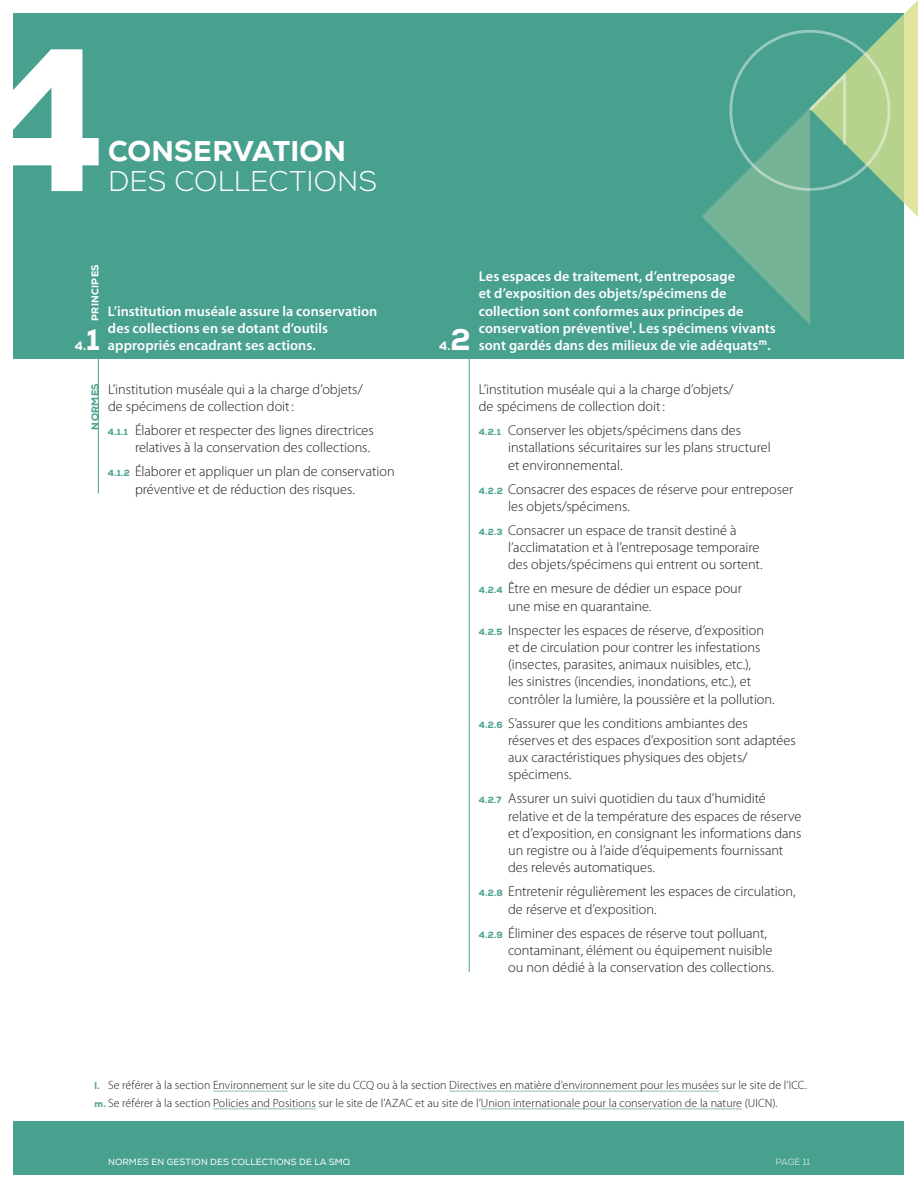
<style>
.page{position:relative;width:918px;height:1188px;background:#fff}
.page>*{position:absolute;margin:0;border:0;box-sizing:border-box;transform-origin:0 0}
.t1{font:800 202.5px "Nexa";color:#fff}
.t2{font:800 30px "Nexa";color:#fff}
.t3{font:300 28.5px "Nexa";letter-spacing:.005em;color:#fff}
.t4{font:800 28.5px "Nexa";letter-spacing:.01em;color:#fff}
.t5{font:300 14.25px/17.2px "Myriad Pro";color:#1c1c1a}
.t6{font:600 14.25px/17.2px "Myriad Pro";letter-spacing:.005em;color:#fff}
.t7{font:300 12px/17.7px "Myriad Pro";letter-spacing:.005em;color:#1c1c1a}
.t8{font:800 12px "Nexa";color:#fff}
.t9{font:800 9.75px "Nexa";letter-spacing:.03em;color:#fff}
.t10{font:800 9.75px "Nexa";letter-spacing:.035em;color:#48a08f}
.t11{font:9px "Nexa";letter-spacing:.015em;color:#fff}
.t12{font:300 9px "Nexa";letter-spacing:-.01em;color:#fff}
.s1{font-family:"Nexa";font-weight:800;font-size:9px;color:#48a08f}
.s2{font-family:"Nexa";font-weight:800;font-size:9.75px;color:#48a08f}
</style>
<div class="page">
<div style="left:14px;top:14px;width:890px;height:345px;background:#48a08f"></div>
<div style="left:14px;top:1121px;width:890px;height:53px;background:#48a08f"></div>
<svg style="left:702px;top:0;width:216px;height:325px"></svg>
<hr style="left:98px;top:357px;width:1px;height:137px;background:#48a08f">
<hr style="left:469px;top:357px;width:1px;height:615px;background:#48a08f">
<hr style="left:213px;top:1091px;width:75px;height:1px;background:#9cc5bb">
<hr style="left:449px;top:1091px;width:270px;height:1px;background:#9cc5bb">
<hr style="left:213px;top:1108px;width:103px;height:1px;background:#9cc5bb">
<hr style="left:481px;top:1108px;width:261px;height:1px;background:#9cc5bb">
<h1 class="t1" style="left:-32px;top:-8px;width:140px">4</h1>
<h3 class="t4" style="left:108px;top:133px;width:239px">CONSERVATION</h3>
<h3 class="t3" style="left:108px;top:164px;width:271px">DES COLLECTIONS</h3>
<p class="t9" style="left:89px;top:321px;width:58px;rotate:-90deg">PRINCIPES</p>
<h2 class="t2" style="left:86px;top:320px;width:15px">1</h2>
<p class="t8" style="left:75px;top:338px;width:13px">4.</p>
<p class="t6" style="left:108px;top:302px;width:271px">L’institution muséale assure la conservation des collections en se dotant d’outils appropriés encadrant ses actions.</p>
<p class="t10" style="left:89px;top:430px;width:48px;rotate:-90deg">NORMES</p>
<p class="t5" style="left:108px;top:381px;width:256px">L’institution muséale qui a la charge d’objets/ de spécimens de collection doit:</p>
<p class="t5" style="left:108px;top:422px;width:267px;text-align:right"><span class="s1">4.1.1</span> Élaborer et respecter des lignes directrices relatives à la conservation des collections.</p>
<p class="t5" style="left:135px;top:463px;width:261px;text-indent:-27px"><span class="s1">4.1.2</span> Élaborer et appliquer un plan de conservation préventive et de réduction des risques.</p>
<h2 class="t2" style="left:450px;top:320px;width:22px">2</h2>
<p class="t8" style="left:439px;top:338px;width:13px">4.</p>
<p class="t6" style="left:479px;top:268px;width:299px">Les espaces de traitement, d’entreposage<br>et d’exposition des objets/spécimens de collection sont conformes aux principes de conservation préventive<sup>l</sup>. Les spécimens vivants sont gardés dans des milieux de vie adéquats<sup>m</sup>.</p>
<p class="t5" style="left:479px;top:381px;width:256px">L’institution muséale qui a la charge d’objets/ de spécimens de collection doit:</p>
<p class="t5" style="left:508px;top:422px;width:264px;text-indent:-29px"><span class="s1">4.2.1</span> Conserver les objets/spécimens dans des installations sécuritaires sur les plans structurel et environnemental.</p>
<p class="t5" style="left:508px;top:480px;width:287px;text-indent:-29px"><span class="s1">4.2.2</span> Consacrer des espaces de réserve pour entreposer les objets/spécimens.</p>
<p class="t5" style="left:508px;top:522px;width:256px;text-indent:-29px"><span class="s1">4.2.3</span> Consacrer un espace de transit destiné à l’acclimatation et à l’entreposage temporaire des objets/spécimens qui entrent ou sortent.</p>
<p class="t5" style="left:508px;top:580px;width:235px;text-indent:-29px"><span class="s1">4.2.4</span> Être en mesure de dédier un espace pour une mise en quarantaine.</p>
<p class="t5" style="left:508px;top:621px;width:268px;text-indent:-29px"><span class="s1">4.2.5</span> Inspecter les espaces de réserve, d’exposition et de circulation pour contrer les infestations (insectes, parasites, animaux nuisibles, etc.),<br>les sinistres (incendies, inondations, etc.), et contrôler la lumière, la poussière et la pollution.</p>
<p class="t5" style="left:508px;top:714px;width:289px;text-indent:-29px"><span class="s1">4.2.6</span> S’assurer que les conditions ambiantes des réserves et des espaces d’exposition sont adaptées aux caractéristiques physiques des objets/ spécimens.</p>
<p class="t5" style="left:508px;top:790px;width:295px;text-indent:-29px"><span class="s1">4.2.7</span> Assurer un suivi quotidien du taux d’humidité relative et de la température des espaces de réserve et d’exposition, en consignant les informations dans un registre ou à l’aide d’équipements fournissant des relevés automatiques.</p>
<p class="t5" style="left:508px;top:883px;width:289px;text-indent:-29px"><span class="s1">4.2.8</span> Entretenir régulièrement les espaces de circulation, de réserve et d’exposition.</p>
<p class="t5" style="left:508px;top:924px;width:267px;text-indent:-29px"><span class="s1">4.2.9</span> Éliminer des espaces de réserve tout polluant, contaminant, élément ou équipement nuisible ou non dédié à la conservation des collections.</p>
<p class="t7" style="left:94px;top:1077px;width:714px"><span class="s2">l.</span> Se référer à la section Environnement sur le site du CCQ ou à la section Directives en matière d’environnement pour les musées sur le site de l’ICC. <span class="s2">m.</span> Se référer à la section Policies and Positions sur le site de l’AZAC et au site de l’Union internationale pour la conservation de la nature (UICN).</p>
<p class="t11" style="left:108px;top:1157px;width:244px">NORMES EN GESTION DES COLLECTIONS DE LA SMQ</p>
<p class="t12" style="left:775px;top:1157px;width:36px">PAGE 11</p>
</div>
